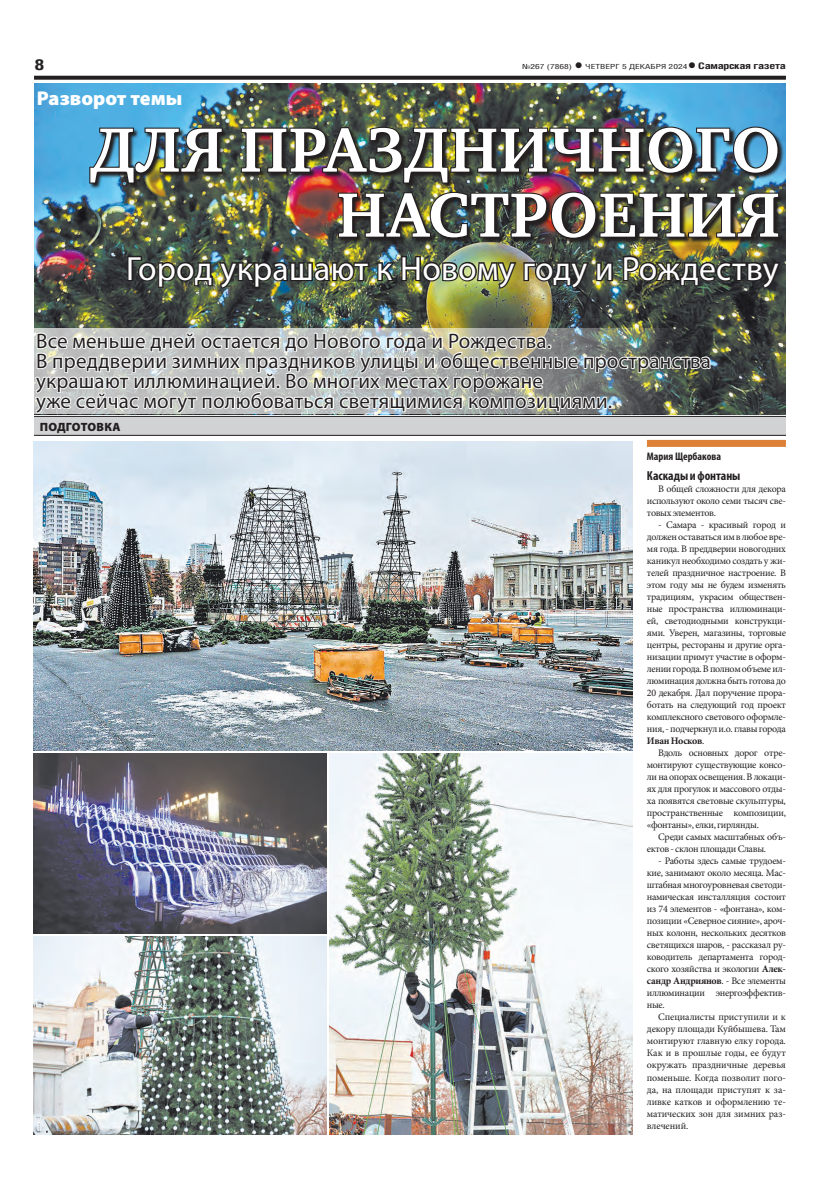
<style>
.page{position:relative;width:820px;height:1191px;background:#fff}
.page>*{position:absolute;margin:0;border:0;box-sizing:border-box;transform-origin:0 0}
.t1{font:700 64px/65px "Charter C";letter-spacing:.01em;color:#fff;text-align:right}
.t2{font:33.6px "Myriad Pro";letter-spacing:.01em;color:#fff}
.t3{font:21px/20px "Myriad Pro";letter-spacing:.01em;color:#231f20}
.t4{font:900 20px "Myriad Pro";color:#fff}
.t5{font:700 15px "Helios Cond";color:#231f20;scale:1.4 1}
.t6{font:700 condensed 13px "Myriad Pro";color:#231f20}
.t7{font:900 12px "Myriad Pro";letter-spacing:.02em;color:#231f20}
.t8{font:700 condensed 11px "Myriad Pro";color:#231f20}
.t9{font:10px/12px "Minion Pro";letter-spacing:-.03em;color:#231f20;text-align:justify}
.t10{font:700 9px "Helios Cond";letter-spacing:-.02em;color:#231f20;scale:1.4 1}
.t11{font:7px "Helios Cond";color:#231f20;scale:1.4 1}
.s1{font-weight:700;font-size:16px}
.s2{font-size:16px}
.s3{font-weight:700}
</style>
<div class="page">
<svg style="left:34px;top:76px;width:751px;height:4px;fill:#231f20"></svg>
<img style="left:34px;top:83px;width:751px;height:245px">
<div style="left:34px;top:417px;width:751px;height:19px;background:#d1d2d4"></div>
<hr style="left:34px;top:416px;width:751px;height:1px;background:#231f20">
<hr style="left:34px;top:435px;width:751px;height:1px;background:#231f20">
<div style="left:646px;top:440px;width:139px;height:7px;background:#de8138"></div>
<img style="left:34px;top:446px;width:598px;height:304px">
<img style="left:34px;top:753px;width:292px;height:180px">
<img style="left:34px;top:936px;width:292px;height:198px">
<img style="left:329px;top:753px;width:303px;height:381px">
<img style="left:34px;top:328px;width:751px;height:86px">
<img style="left:126px;top:254px;width:244px;height:36px">
<img style="left:376px;top:254px;width:238px;height:36px">
<img style="left:621px;top:254px;width:161px;height:36px">
<img style="left:89px;top:127px;width:695px;height:118px">
<img style="left:88px;top:127px;width:136px;height:58px">
<img style="left:240px;top:125px;width:539px;height:115px">
<svg style="left:34px;top:331px;width:677px;height:115px"></svg>
<h3 class="t5" style="left:34px;top:55px;width:9px">8</h3>
<p class="t11" style="left:522px;top:63px;width:119px">№267 (7868) <span class="s1">•</span> четверг 5 декабря 2024</p>
<p class="t10" style="left:687px;top:61px;width:72px"><span class="s2">•</span> Самарская газета</p>
<h3 class="t4" style="left:37px;top:86px;width:147px">Разворот темы</h3>
<h1 class="t1" style="left:91px;top:118px;width:690px">Для праздничного настроения</h1>
<h2 class="t2" style="left:126px;top:248px;width:653px">Город украшают к Новому году и Рождеству</h2>
<h3 class="t3" style="left:36px;top:330px;width:676px">Все меньше дней остается до Нового года и Рождества.<br>В преддверии зимних праздников улицы и общественные пространства украшают иллюминацией. Во многих местах горожане<br>уже сейчас могут полюбоваться светящимися композициями.</h3>
<p class="t7" style="left:40px;top:420px;width:82px">Подготовка</p>
<p class="t8" style="left:646px;top:450px;width:76px">Мария Щербакова</p>
<h3 class="t6" style="left:646px;top:468px;width:95px">Каскады и фонтаны</h3>
<p class="t9" style="left:646px;top:483px;width:140px;text-indent:11px">В общей сложности для декора используют около семи тысяч све&shy;товых элементов.</p>
<p class="t9" style="left:646px;top:519px;width:140px;text-indent:11px">- Самара - красивый город и должен оставаться им в любое вре&shy;мя года. В преддверии новогодних каникул необходимо создать у жи&shy;телей праздничное настроение. В этом году мы не будем изменять традициям, украсим обществен&shy;ные пространства иллюминаци&shy;ей, светодиодными конструкци&shy;ями. Уверен, магазины, торговые центры, рестораны и другие орга&shy;низации примут участие в оформ&shy;лении города. В полном объеме ил&shy;люминация должна быть готова до 20 декабря. Дал поручение прора&shy;ботать на следующий год проект комплексного светового оформле&shy;ния, - подчеркнул и.о. главы города <span class="s3">Иван Носков</span>.</p>
<p class="t9" style="left:646px;top:747px;width:140px;text-indent:11px">Вдоль основных дорог отре&shy;монтируют существующие консо&shy;ли на опорах освещения. В локаци&shy;ях для прогулок и массового отды&shy;ха появятся световые скульптуры, пространственные композиции, «фонтаны», елки, гирлянды.</p>
<p class="t9" style="left:646px;top:831px;width:140px;text-indent:11px">Среди самых масштабных объ&shy;ектов - склон площади Славы.</p>
<p class="t9" style="left:646px;top:855px;width:140px;text-indent:11px">- Работы здесь самые трудоем&shy;кие, занимают около месяца. Мас&shy;штабная многоуровневая светоди&shy;намическая инсталляция состоит из 74 элементов - «фонтана», ком&shy;позиции «Северное сияние», ароч&shy;ных колонн, нескольких десятков светящихся шаров, - рассказал ру&shy;ководитель департамента город&shy;ского хозяйства и экологии <span class="s3">Алек&shy;сандр Андриянов</span>. - Все элементы иллюминации энергоэффектив&shy;ные.</p>
<p class="t9" style="left:646px;top:1011px;width:140px;text-indent:11px">Специалисты приступили и к декору площади Куйбышева. Там монтируют главную елку города.<br>Как и в прошлые годы, ее будут окружать праздничные деревья поменьше. Когда позволит пого&shy;да, на площади приступят к за&shy;ливке катков и оформлению те&shy;матических зон для зимних раз&shy;влечений.</p>
</div>
